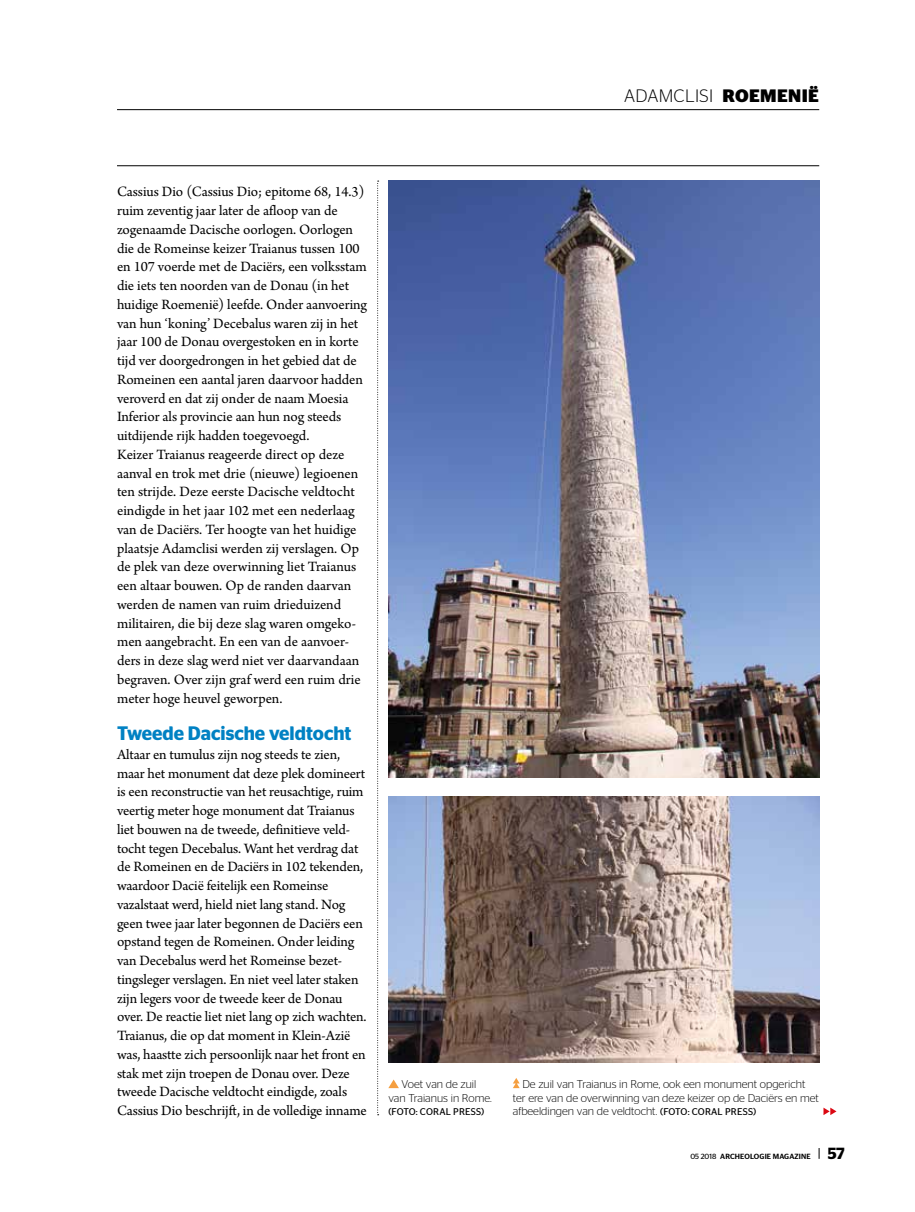
<style>
.page{position:relative;width:915px;height:1212px;background:#fff}
.page>*{position:absolute;margin:0;border:0;box-sizing:border-box;transform-origin:0 0}
.t1{font:600 19.5px "Stag Sans";color:#0081c3;scale:.95 1}
.t2{font:300 18px "Stag Sans";letter-spacing:.02em;color:#000}
.t3{font:15px/18.8px "Arno Pro";letter-spacing:-.01em;color:#000}
.t4{font:300 11.25px/13.5px "Stag Sans";color:#000}
.t5{font:9.75px "Stag Sans";letter-spacing:.02em;color:#000}
.t6{font:500 7.5px "Stag Sans";letter-spacing:.02em;color:#000}
.s1{font-weight:700}
.s2{font-weight:400;font-size:9.75px}
.s3{font-weight:400}
.s4{font-weight:600;font-size:16.2px}
</style>
<div class="page">
<hr style="left:117px;top:165px;width:702px;height:1px;background:#000">
<hr style="left:117px;top:109px;width:702px;height:1px;background:#000">
<svg style="left:377px;top:181px;width:1px;height:934px"></svg>
<img style="left:388px;top:181px;width:431px;height:596px">
<img style="left:388px;top:796px;width:431px;height:267px">
<svg style="left:823px;top:1107px;width:13px;height:8px"></svg>
<svg style="left:513px;top:1078px;width:6px;height:10px"></svg>
<svg style="left:388px;top:1079px;width:11px;height:9px"></svg>
<p class="t2" style="left:624px;top:86px;width:196px">ADAMCLISI <span class="s1">ROEMENIË</span></p>
<p class="t3" style="left:117px;top:183px;width:251px">Cassius Dio (Cassius Dio; epitome 68, 14.3) ruim zeventig jaar later de afloop van de zogenaamde Dacische oorlogen. Oorlogen die de Romeinse keizer Traianus tussen 100 en 107 voerde met de Daciërs, een volksstam die iets ten noorden van de Donau (in het huidige Roemenië) leefde. Onder aanvoering van hun ‘koning’ Decebalus waren zij in het jaar 100 de Donau overgestoken en in korte tijd ver doorgedrongen in het gebied dat de Romeinen een aantal jaren daarvoor hadden veroverd en dat zij onder de naam Moesia Inferior als provincie aan hun nog steeds uitdijende rijk hadden toegevoegd.<br>Keizer Traianus reageerde direct op deze aanval en trok met drie (nieuwe) legioenen ten strijde. Deze eerste Dacische veldtocht eindigde in het jaar 102 met een nederlaag van de Daciërs. Ter hoogte van het huidige plaatsje Adamclisi werden zij verslagen. Op de plek van deze overwinning liet Traianus een altaar bouwen. Op de randen daarvan werden de namen van ruim drieduizend militairen, die bij deze slag waren omgeko&shy;men aangebracht. En een van de aanvoer&shy;ders in deze slag werd niet ver daarvandaan begraven. Over zijn graf werd een ruim drie meter hoge heuvel geworpen.</p>
<h1 class="t1" style="left:117px;top:722px;width:248px">Tweede Dacische veldtocht</h1>
<p class="t3" style="left:117px;top:746px;width:251px">Altaar en tumulus zijn nog steeds te zien, maar het monument dat deze plek domineert is een reconstructie van het reusachtige, ruim veertig meter hoge monument dat Traianus liet bouwen na de tweede, definitieve veld&shy;tocht tegen Decebalus. Want het verdrag dat de Romeinen en de Daciërs in 102 tekenden, waardoor Dacië feitelijk een Romeinse vazalstaat werd, hield niet lang stand. Nog geen twee jaar later begonnen de Daciërs een opstand tegen de Romeinen. Onder leiding van Decebalus werd het Romeinse bezet&shy;tingsleger verslagen. En niet veel later staken zijn legers voor de tweede keer de Donau over. De reactie liet niet lang op zich wachten.<br>Traianus, die op dat moment in Klein-Azië was, haastte zich persoonlijk naar het front en stak met zijn troepen de Donau over. Deze tweede Dacische veldtocht eindigde, zoals Cassius Dio beschrijft, in de volledige inname</p>
<p class="t4" style="left:388px;top:1077px;width:105px;text-align:center">Voet van de zuil<br>van Traianus in Rome.</p>
<p class="t5" style="left:388px;top:1106px;width:97px">(FOTO: CORAL PRESS)</p>
<p class="t4" style="left:512px;top:1077px;width:307px;text-indent:10px">De zuil van Traianus in Rome, ook een monument opgericht ter ere van de overwinning van deze keizer op de Daciërs en met afbeeldingen van de veldtocht. <span class="s2">(FOTO: CORAL PRESS)</span></p>
<p class="t6" style="left:690px;top:1152px;width:156px"><span class="s3">05 2018</span> ARCHEOLOGIE MAGAZINE <span class="s4">57</span></p>
</div>
